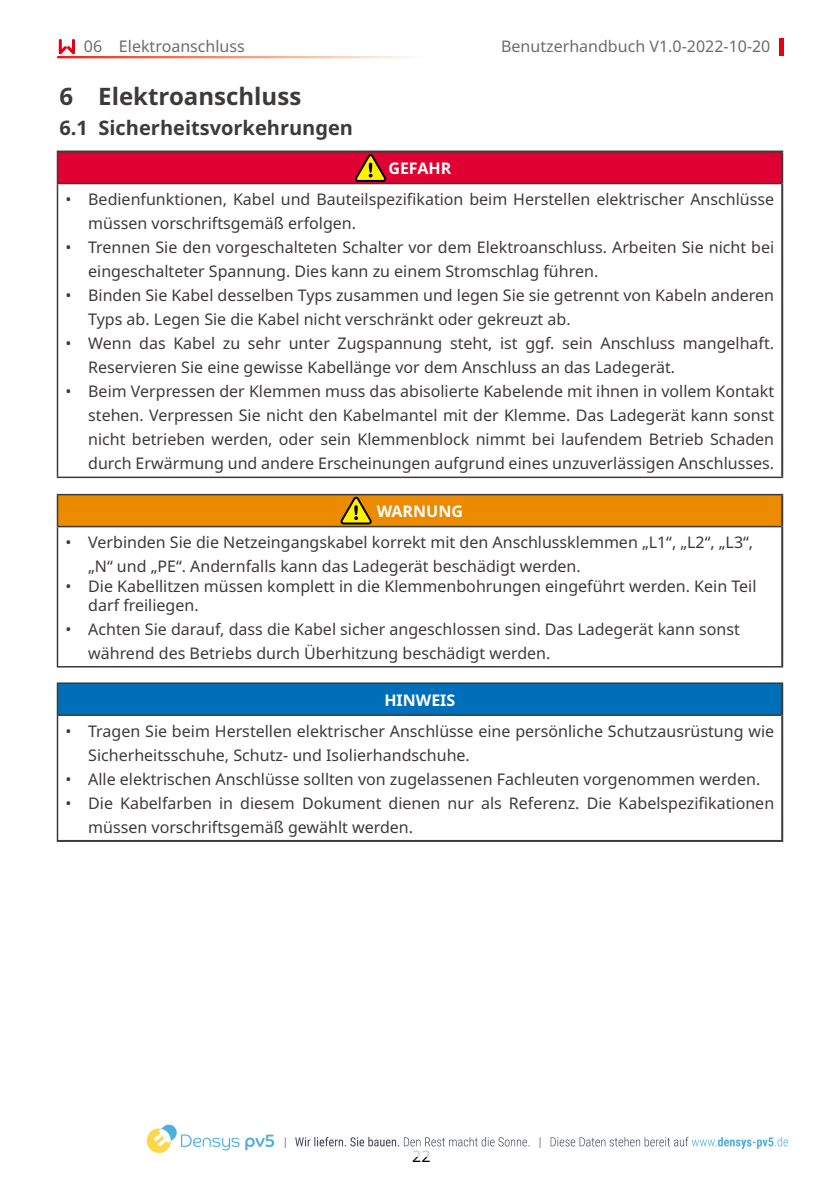
<style>
.page{position:relative;width:840px;height:1191px;background:#fff}
.page>*{position:absolute;margin:0;border:0;box-sizing:border-box;transform-origin:0 0}
.t1{font:700 24px "Noto Sans";color:#3e3a39}
.t2{font:700 20px "Noto Sans";color:#3e3a39}
.t3{font:16px/24px "Noto Sans";color:#3e3a39}
.t4{font:16px "Noto Sans";color:#6d6c6c}
.t5{font:700 16px "Noto Sans";color:#fff}
.t6{font:16px "Noto Sans";color:#000}
</style>
<div class="page">
<svg style="left:779px;top:38px;width:3px;height:18px"></svg>
<svg style="left:59px;top:39px;width:16px;height:15px"></svg>
<div style="left:57px;top:151px;width:724px;height:32px;background:#e00031"></div>
<hr style="left:57px;top:150px;width:725px;height:2px;background:#3e3a39">
<hr style="left:780px;top:152px;width:2px;height:31px;background:#3e3a39">
<hr style="left:780px;top:183px;width:2px;height:293px;background:#3e3a39">
<hr style="left:57px;top:152px;width:1px;height:31px;background:#3e3a39">
<hr style="left:57px;top:183px;width:723px;height:1px;background:#3e3a39">
<hr style="left:57px;top:184px;width:1px;height:292px;background:#3e3a39">
<hr style="left:57px;top:476px;width:725px;height:2px;background:#3e3a39">
<svg style="left:352px;top:152px;width:34px;height:31px"></svg>
<div style="left:57px;top:683px;width:724px;height:32px;background:#006fba"></div>
<hr style="left:57px;top:682px;width:725px;height:2px;background:#3e3a39">
<hr style="left:57px;top:684px;width:1px;height:30px;background:#3e3a39">
<hr style="left:57px;top:714px;width:723px;height:2px;background:#3e3a39">
<hr style="left:57px;top:716px;width:1px;height:124px;background:#3e3a39">
<hr style="left:780px;top:684px;width:2px;height:31px;background:#3e3a39">
<hr style="left:780px;top:715px;width:2px;height:125px;background:#3e3a39">
<hr style="left:57px;top:840px;width:725px;height:2px;background:#3e3a39">
<div style="left:57px;top:494px;width:724px;height:32px;background:#ec8a00"></div>
<hr style="left:57px;top:494px;width:725px;height:1px;background:#3e3a39">
<hr style="left:57px;top:495px;width:1px;height:31px;background:#3e3a39">
<hr style="left:57px;top:526px;width:723px;height:1px;background:#3e3a39">
<hr style="left:57px;top:527px;width:1px;height:139px;background:#3e3a39">
<hr style="left:57px;top:666px;width:725px;height:1px;background:#3e3a39">
<hr style="left:780px;top:495px;width:2px;height:31px;background:#3e3a39">
<hr style="left:780px;top:526px;width:2px;height:140px;background:#3e3a39">
<svg style="left:338px;top:495px;width:34px;height:30px"></svg>
<img style="left:146px;top:1124px;width:643px;height:30px">
<p class="t4" style="left:84px;top:35px;width:162px">06 Elektroanschluss</p>
<p class="t4" style="left:501px;top:35px;width:271px">Benutzerhandbuch V1.0-2022-10-20</p>
<h1 class="t1" style="left:60px;top:79px;width:243px">6 Elektroanschluss</h1>
<p class="t2" style="left:59px;top:114px;width:295px">6.1 Sicherheitsvorkehrungen</p>
<p class="t5" style="left:388px;top:157px;width:64px">GEFAHR</p>
<p class="t3" style="left:88px;top:188px;width:687px;text-indent:-23px">• Bedienfunktionen, Kabel und Bauteilspezifikation beim Herstellen elektrischer Anschlüsse müssen vorschriftsgemäß erfolgen.</p>
<p class="t3" style="left:88px;top:236px;width:687px;text-indent:-23px">• Trennen Sie den vorgeschalteten Schalter vor dem Elektroanschluss. Arbeiten Sie nicht bei eingeschalteter Spannung. Dies kann zu einem Stromschlag führen.</p>
<p class="t3" style="left:88px;top:284px;width:687px;text-indent:-23px">• Binden Sie Kabel desselben Typs zusammen und legen Sie sie getrennt von Kabeln anderen<br>Typs ab. Legen Sie die Kabel nicht verschränkt oder gekreuzt ab.</p>
<p class="t3" style="left:88px;top:332px;width:687px;text-indent:-23px">• Wenn das Kabel zu sehr unter Zugspannung steht, ist ggf. sein Anschluss mangelhaft.<br>Reservieren Sie eine gewisse Kabellänge vor dem Anschluss an das Ladegerät.</p>
<p class="t3" style="left:88px;top:380px;width:687px;text-align:justify;text-indent:-23px">• Beim Verpressen der Klemmen muss das abisolierte Kabelende mit ihnen in vollem Kontakt stehen. Verpressen Sie nicht den Kabelmantel mit der Klemme. Das Ladegerät kann sonst nicht betrieben werden, oder sein Klemmenblock nimmt bei laufendem Betrieb Schaden durch Erwärmung und andere Erscheinungen aufgrund eines unzuverlässigen Anschlusses.</p>
<p class="t5" style="left:376px;top:500px;width:88px">WARNUNG</p>
<p class="t3" style="left:88px;top:531px;width:666px;text-indent:-23px">• Verbinden Sie die Netzeingangskabel korrekt mit den Anschlussklemmen „L1“, „L2“, „L3“, „N“ und „PE“. Andernfalls kann das Ladegerät beschädigt werden.</p>
<p class="t3" style="left:88px;top:576px;width:669px;line-height:19.2px;text-indent:-23px">• Die Kabellitzen müssen komplett in die Klemmenbohrungen eingeführt werden. Kein Teil darf freiliegen.</p>
<p class="t3" style="left:88px;top:617px;width:653px;text-indent:-23px">• Achten Sie darauf, dass die Kabel sicher angeschlossen sind. Das Ladegerät kann sonst während des Betriebs durch Überhitzung beschädigt werden.</p>
<p class="t5" style="left:384px;top:689px;width:72px">HINWEIS</p>
<p class="t3" style="left:88px;top:719px;width:687px;text-indent:-23px">• Tragen Sie beim Herstellen elektrischer Anschlüsse eine persönliche Schutzausrüstung wie<br>Sicherheitsschuhe, Schutz- und Isolierhandschuhe.</p>
<p class="t3" style="left:65px;top:767px;width:696px">• Alle elektrischen Anschlüsse sollten von zugelassenen Fachleuten vorgenommen werden.</p>
<p class="t3" style="left:88px;top:791px;width:687px;text-indent:-23px">• Die Kabelfarben in diesem Dokument dienen nur als Referenz. Die Kabelspezifikationen müssen vorschriftsgemäß gewählt werden.</p>
<p class="t6" style="left:412px;top:1144px;width:20px">22</p>
</div>
